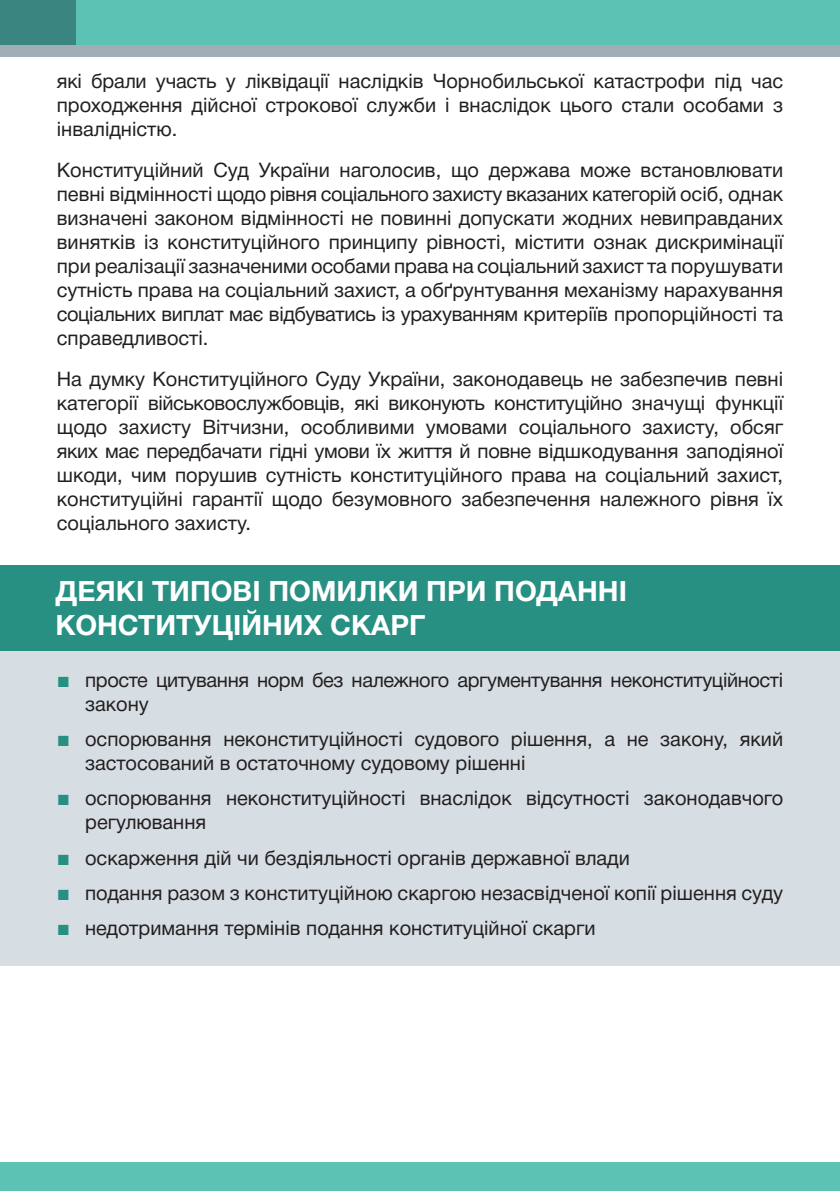
<style>
.page{position:relative;width:840px;height:1191px;background:#fff}
.page>*{position:absolute;margin:0;border:0;box-sizing:border-box;transform-origin:0 0}
.t1{font:700 28px/33.6px "Helvetica Neue Cyr";color:#fff}
.t2{font:20px/24px "Helvetica Neue Cyr";color:#231f20;text-align:justify}
.t3{font:20px/24px "Helvetica Neue Cyr";letter-spacing:-.02em;color:#231f20}
.s1{font-family:"Arial";font-weight:700;font-size:22px;color:#279083}
</style>
<div class="page">
<div style="left:0;top:1162px;width:839px;height:29px;background:#5cc3b4"></div>
<div style="left:0;top:0;width:839px;height:57px;background:#5cc3b4"></div>
<div style="left:0;top:0;width:75px;height:57px;background:#3a857f"></div>
<div style="left:0;top:45px;width:839px;height:12px;background:#a2aeb5"></div>
<div style="left:0;top:650px;width:839px;height:315px;background:#d7dee3"></div>
<div style="left:0;top:565px;width:839px;height:85px;background:#279083"></div>
<p class="t2" style="left:57px;top:69px;width:727px">які брали участь у ліквідації наслідків Чорнобильської катастрофи під час проходження дійсної строкової служби і внаслідок цього стали особами з інвалідністю.</p>
<p class="t2" style="left:57px;top:158px;width:727px">Конституційний Суд України наголосив, що держава може встановлювати певні відмінності щодо рівня соціального захисту вказаних категорій осіб, однак визначені законом відмінності не повинні допускати жодних невиправданих винятків із конституційного принципу рівності, містити ознак дискримінації при реалізації зазначеними особами права на соціальний захист та порушувати сутність права на соціальний захист, а обґрунтування механізму нарахування соціальних виплат має відбуватись із урахуванням критеріїв пропорційності та справедливості.</p>
<p class="t2" style="left:57px;top:367px;width:727px">На думку Конституційного Суду України, законодавець не забезпечив певні категорії військовослужбовців, які виконують конституційно значущі функції щодо захисту Вітчизни, особливими умовами соціального захисту, обсяг яких має передбачати гідні умови їх життя й повне відшкодування заподіяної шкоди, чим порушив сутність конституційного права на соціальний захист, конституційні гарантії щодо безумовного забезпечення належного рівня їх соціального захисту.</p>
<h1 class="t1" style="left:56px;top:575px;width:572px">ДЕЯКІ ТИПОВІ ПОМИЛКИ ПРИ ПОДАННІ<br>КОНСТИТУЦІЙНИХ СКАРГ</h1>
<p class="t3" style="left:85px;top:668px;width:699px;text-indent:-28px"><span class="s1">■</span> просте цитування норм без належного аргументування неконституційності закону</p>
<p class="t2" style="left:85px;top:727px;width:699px;text-indent:-28px"><span class="s1">■</span> оспорювання неконституційності судового рішення, а не закону, який застосований в остаточному судовому рішенні</p>
<p class="t2" style="left:85px;top:786px;width:699px;text-indent:-28px"><span class="s1">■</span> оспорювання неконституційності внаслідок відсутності законодавчого регулювання</p>
<p class="t2" style="left:57px;top:846px;width:574px"><span class="s1">■</span> оскарження дій чи бездіяльності органів державної влади</p>
<p class="t2" style="left:57px;top:881px;width:727px"><span class="s1">■</span> подання разом з конституційною скаргою незасвідченої копії рішення суду</p>
<p class="t2" style="left:57px;top:916px;width:540px"><span class="s1">■</span> недотримання термінів подання конституційної скарги</p>
</div>
